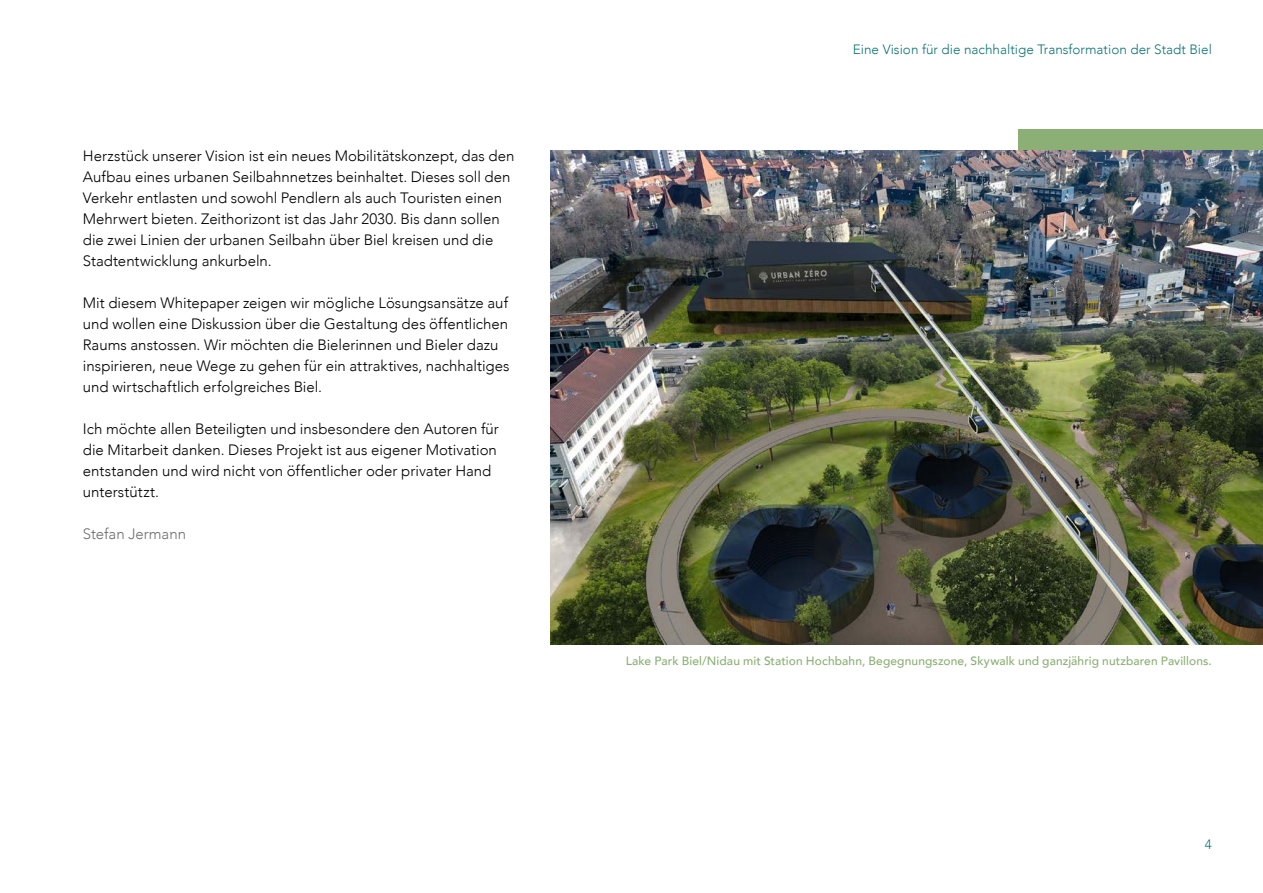
<style>
.page{position:relative;width:1263px;height:893px;background:#fff}
.page>*{position:absolute;margin:0;border:0;box-sizing:border-box;transform-origin:0 0}
._20_Copy___Master{font:300 15px/21px "Avenir";color:#000}
._29_Autor{font:300 15px "Avenir";letter-spacing:-.005em;color:#706f6f}
.t1{font:300 13.5px "Avenir";color:#127473}
._40_Quelle{font:500 12px "Avenir";letter-spacing:.01em;color:#8baf74}
</style>
<div class="page">
<div style="left:1018px;top:130px;width:245px;height:21px;background:#8baf74"></div>
<img style="left:551px;top:151px;width:712px;height:493px">
<p class="_20_Copy___Master" style="left:83px;top:146px;width:433px">Herzstück unserer Vision ist ein neues Mobilitätskonzept, das den Aufbau eines urbanen Seilbahnnetzes beinhaltet. Dieses soll den Verkehr entlasten und sowohl Pendlern als auch Touristen einen Mehrwert bieten. Zeithorizont ist das Jahr 2030. Bis dann sollen die zwei Linien der urbanen Seilbahn über Biel kreisen und die Stadtentwicklung ankurbeln.</p>
<p class="_20_Copy___Master" style="left:83px;top:293px;width:428px">Mit diesem Whitepaper zeigen wir mögliche Lösungsansätze auf und wollen eine Diskussion über die Gestaltung des öffentlichen Raums anstossen. Wir möchten die Bielerinnen und Bieler dazu inspirieren, neue Wege zu gehen für ein attraktives, nachhaltiges und wirtschaftlich erfolgreiches Biel.</p>
<p class="_20_Copy___Master" style="left:83px;top:419px;width:417px">Ich möchte allen Beteiligten und insbesondere den Autoren für die Mitarbeit danken. Dieses Projekt ist aus eigener Motivation entstanden und wird nicht von öffentlicher oder privater Hand unterstützt.</p>
<p class="_29_Autor" style="left:83px;top:525px;width:105px">Stefan Jermann</p>
<p class="t1" style="left:853px;top:42px;width:361px">Eine Vision für die nachhaltige Transformation der Stadt Biel</p>
<p class="_40_Quelle" style="left:626px;top:651px;width:588px">Lake Park Biel/Nidau mit Station Hochbahn, Begegnungszone, Skywalk und ganzjährig nutzbaren Pavillons.</p>
<p class="t1" style="left:1205px;top:836px;width:9px">4</p>
</div>
